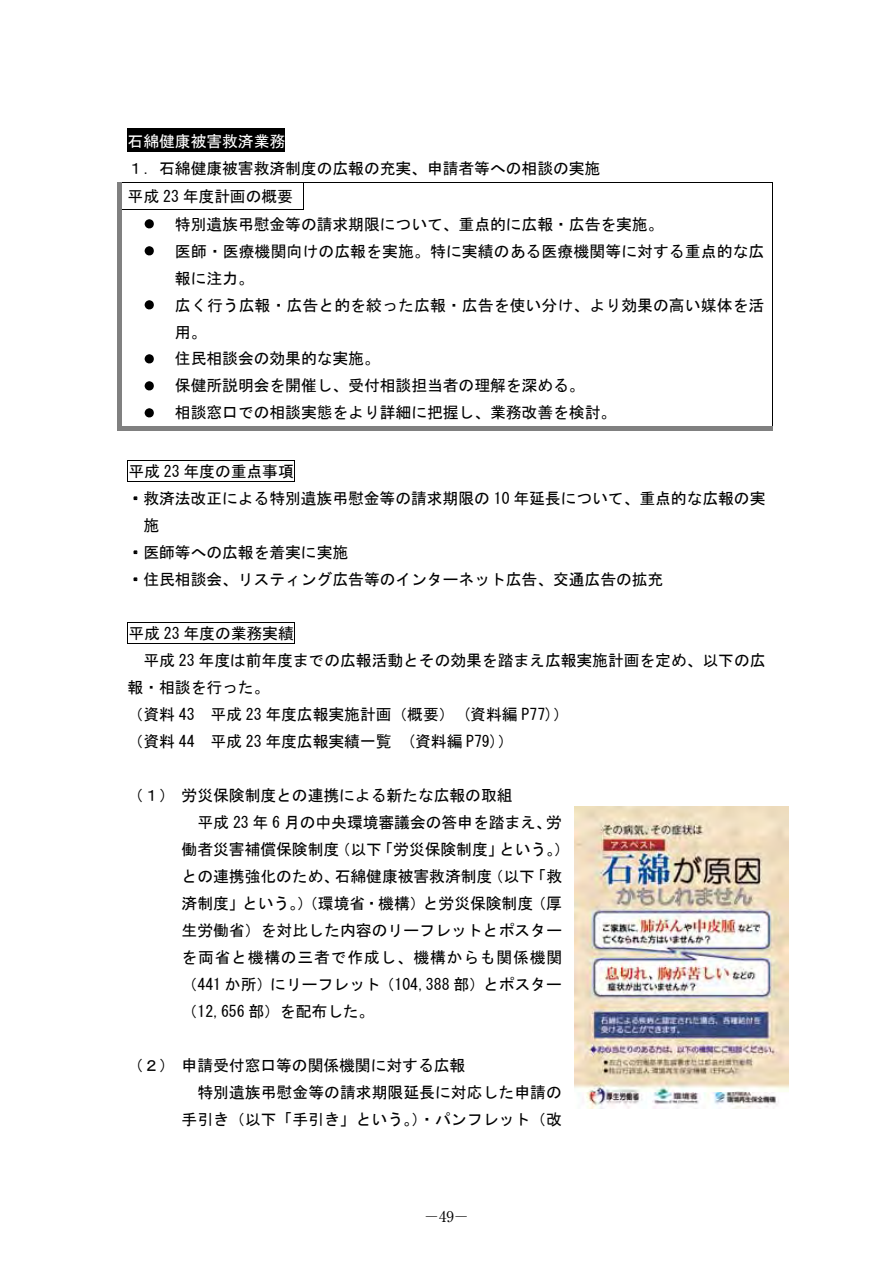
<style>
.page{position:relative;width:893px;height:1263px;background:#fff}
.page>*{position:absolute;margin:0;border:0;box-sizing:border-box;transform-origin:0 0}
.t1{font:17.25px "MS Mincho";color:#000}
.t2{font:15.9px/27px "MS Gothic";color:#000}
.t3{font:15.9px "MS Gothic";letter-spacing:.045em;color:#000}
.t4{font:15.9px "MS Gothic";color:#fff}
.t5{font:14.85px "Koz Min Pro";color:#000}
.s1{font-family:"Ryumin Pro"}
</style>
<div class="page">
<div style="left:128px;top:128px;width:157px;height:23px;background:#000"></div>
<hr style="left:117px;top:182px;width:655px;height:1px;background:#000">
<div style="left:117px;top:182px;width:5px;height:28px;background:#808080"></div>
<svg style="left:145px;top:219px;width:9px;height:10px"></svg>
<svg style="left:145px;top:246px;width:9px;height:10px"></svg>
<svg style="left:145px;top:300px;width:9px;height:10px"></svg>
<svg style="left:145px;top:354px;width:9px;height:10px"></svg>
<svg style="left:145px;top:381px;width:9px;height:10px"></svg>
<svg style="left:145px;top:408px;width:9px;height:10px"></svg>
<hr style="left:122px;top:210px;width:181px;height:1px;background:#000">
<svg style="left:303px;top:183px;width:1px;height:27px"></svg>
<svg style="left:772px;top:182px;width:1px;height:28px"></svg>
<div style="left:117px;top:210px;width:5px;height:221px;background:#808080"></div>
<div style="left:117px;top:426px;width:655px;height:5px;background:#808080"></div>
<hr style="left:772px;top:210px;width:1px;height:216px;background:#000">
<hr style="left:128px;top:460px;width:166px;height:1px;background:#000">
<hr style="left:128px;top:481px;width:166px;height:1px;background:#000">
<svg style="left:294px;top:460px;width:1px;height:22px"></svg>
<hr style="left:128px;top:622px;width:166px;height:1px;background:#000">
<hr style="left:128px;top:643px;width:166px;height:1px;background:#000">
<svg style="left:294px;top:622px;width:1px;height:22px"></svg>
<img style="left:575px;top:807px;width:213px;height:301px">
<p class="t4" style="left:128px;top:133px;width:159px">石綿健康被害救済業務</p>
<p class="t2" style="left:128px;top:154px;width:474px;line-height:27.8px">１．石綿健康被害救済制度の広報の充実、申請者等への相談の実施平成 23 年度計画の概要</p>
<p class="t2" style="left:175px;top:210px;width:591px">特別遺族弔慰金等の請求期限について、重点的に広報・広告を実施。<br>医師・医療機関向けの広報を実施。特に実績のある医療機関等に対する重点的な広報に注力。<br>広く行う広報・広告と的を絞った広報・広告を使い分け、より効果の高い媒体を活用。<br>住民相談会の効果的な実施。<br>保健所説明会を開催し、受付相談担当者の理解を深める。<br>相談窓口での相談実態をより詳細に把握し、業務改善を検討。</p>
<p class="t2" style="left:128px;top:458px;width:167px">平成 23 年度の重点事項</p>
<p class="t2" style="left:128px;top:485px;width:639px">・救済法改正による特別遺族弔慰金等の請求期限の 10 年延長について、重点的な広報の実</p>
<p class="t2" style="left:143px;top:512px;width:17px">施</p>
<p class="t2" style="left:128px;top:539px;width:222px">・医師等への広報を着実に実施</p>
<p class="t2" style="left:128px;top:566px;width:537px">・住民相談会、リスティング広告等のインターネット広告、交通広告の拡充</p>
<p class="t2" style="left:128px;top:620px;width:167px">平成 23 年度の業務実績</p>
<p class="t2" style="left:143px;top:647px;width:624px">平成 23 年度は前年度までの広報活動とその効果を踏まえ広報実施計画を定め、以下の広</p>
<p class="t2" style="left:128px;top:674px;width:143px">報・相談を行った。</p>
<p class="t2" style="left:128px;top:701px;width:443px">（資料 43 平成 23 年度広報実施計画（概要） (資料編 P77)）</p>
<p class="t2" style="left:128px;top:728px;width:387px">（資料 44 平成 23 年度広報実績一覧 (資料編 P79)）</p>
<p class="t2" style="left:128px;top:782px;width:386px">（１）労災保険制度との連携による新たな広報の取組</p>
<p class="t2" style="left:197px;top:809px;width:366px">平成 23 年 6 月の中央環境審議会の答申を踏まえ、労</p>
<p class="t2" style="left:182px;top:836px;width:390px">働者災害補償保険制度（以下「労災保険制度」という。）</p>
<p class="t2" style="left:182px;top:863px;width:382px">との連携強化のため、石綿健康被害救済制度（以下「救</p>
<p class="t2" style="left:182px;top:890px;width:382px">済制度」という。）（環境省・機構）と労災保険制度（厚</p>
<p class="t2" style="left:182px;top:917px;width:382px">生労働省）を対比した内容のリーフレットとポスター</p>
<p class="t3" style="left:182px;top:949px;width:382px">を両省と機構の三者で作成し、機構からも関係機関</p>
<p class="t2" style="left:182px;top:971px;width:382px">（441 か所）にリーフレット（104,388 部）とポスター</p>
<p class="t2" style="left:182px;top:998px;width:194px">（12,656 部）を配布した。</p>
<p class="t2" style="left:128px;top:1052px;width:339px">（２）申請受付窓口等の関係機関に対する広報</p>
<p class="t2" style="left:197px;top:1079px;width:366px">特別遺族弔慰金等の請求期限延長に対応した申請の</p>
<p class="t2" style="left:182px;top:1106px;width:382px">手引き（以下「手引き」という。）・パンフレット（改</p>
<p class="t5" style="left:424px;top:1205px;width:46px">−<span class="s1">49</span>−</p>
<p class="t1" style="left:429px;top:1212px;width:36px">-49-</p>
</div>
